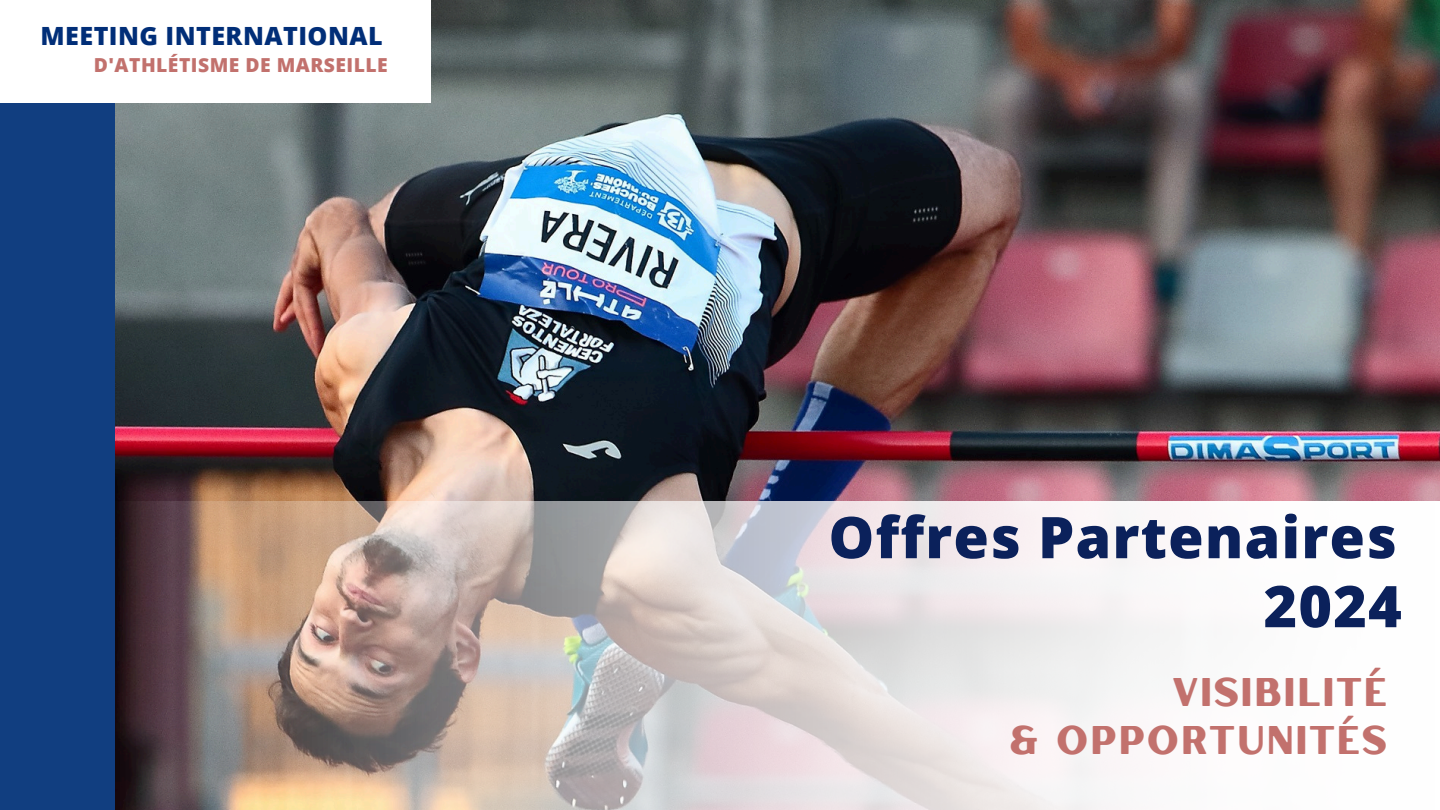
<style>
.page{position:relative;width:1440px;height:810px;background:#fff}
.page>*{position:absolute;margin:0;border:0;box-sizing:border-box;transform-origin:0 0}
.t1{font:800 57.5px/69px "Open Sans";letter-spacing:.02em;color:#0b215b;text-align:right}
.t2{font:40px/47.2px "Hertical Sans Smooth";letter-spacing:.035em;color:#c2716d;text-align:right}
.t3{font:800 25.1px "Open Sans";letter-spacing:.02em;color:#012e78}
.t4{font:800 19.3px "Open Sans";letter-spacing:.025em;color:#c2716d}
</style>
<div class="page">
<img style="left:114px;top:0;width:1326px;height:502px">
<img style="left:115px;top:502px;width:1060px;height:308px">
<div style="left:0;top:0;width:114px;height:810px;background:#113e80"></div>
<div style="left:0;top:0;width:430px;height:103px;background:#fff"></div>
<p class="t3" style="left:41px;top:18px;width:344px">MEETING INTERNATIONAL</p>
<p class="t4" style="left:94px;top:52px;width:296px">D'ATHLÉTISME DE MARSEILLE</p>
<p class="t1" style="left:829px;top:501px;width:575px">Offres Partenaires<br>2024</p>
<h3 class="t2" style="left:1008px;top:668px;width:381px">VISIBILITÉ<br>&amp; OPPORTUNITÉS</h3>
</div>
